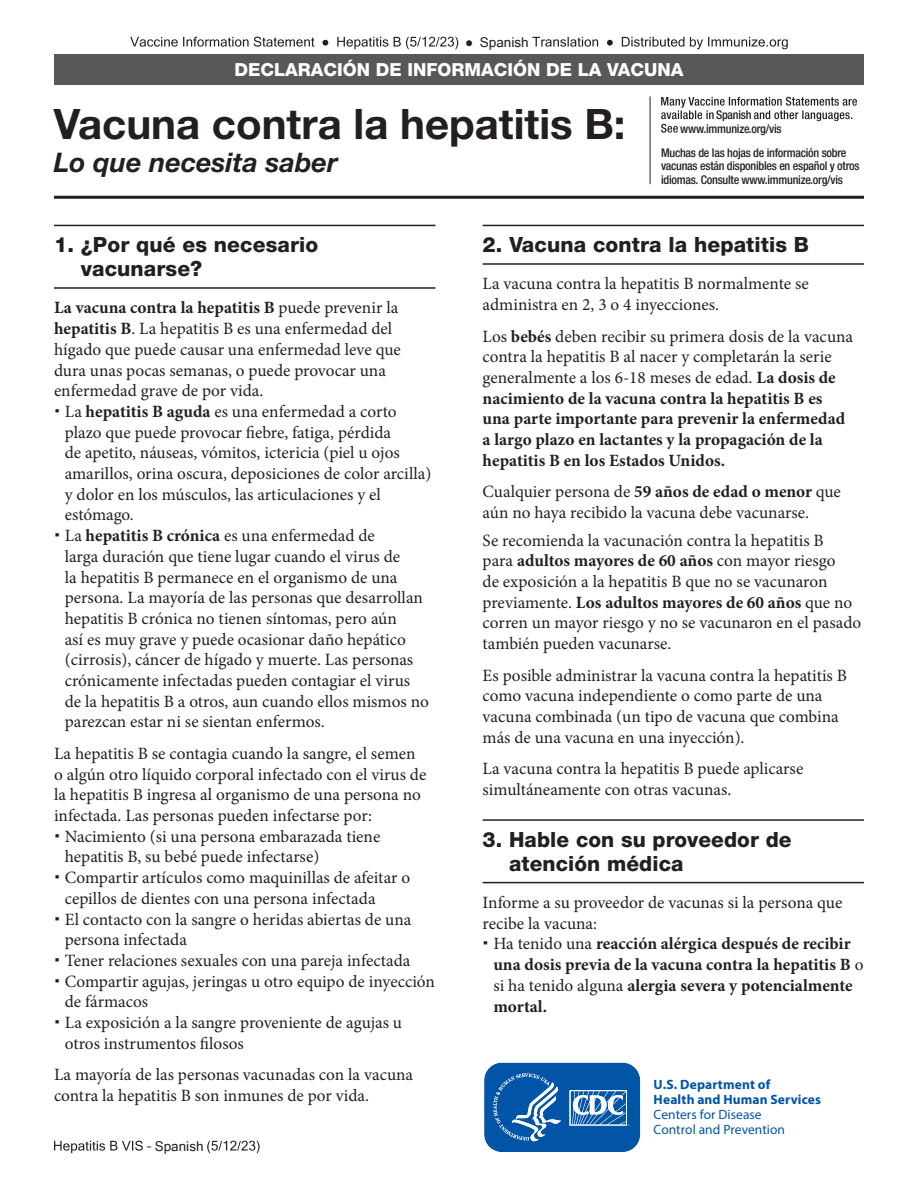
<style>
.page{position:relative;width:918px;height:1188px;background:#fff}
.page>*{position:absolute;margin:0;border:0;box-sizing:border-box;transform-origin:0 0}
.t1{font:700 42px "Helvetica Neue LT Std";color:#231f20}
.t2{font:italic 700 27px "Helvetica Neue LT Std";color:#231f20}
.t3{font:800 21px/24px "Helvetica Neue LT Std";letter-spacing:.005em;color:#231f20}
.t4{font:800 18px "Helvetica Neue LT Std";color:#fff}
.t5{font:17.25px/20.7px "Minion Pro";color:#231f20}
.t6{font:700 17.25px/20.7px "Minion Pro";color:#231f20}
.t7{font:700 13.5px/15px "Myriad Pro";letter-spacing:.01em;color:#0154a6}
.t8{font:13.5px/15px "Myriad Pro";color:#0154a6}
.t9{font:13.5px "Microsoft Sans Serif";color:#231f20}
.t10{font:500 condensed 12px/13.5px "Helvetica Neue LT Std";letter-spacing:-.02em;color:#231f20;text-align:center}
.s1{font-weight:700}
.s2{font-weight:400}
</style>
<div class="page">
<hr style="left:650px;top:96px;width:1px;height:88px;background:#231f20">
<hr style="left:54px;top:196px;width:810px;height:3px;background:#231f20">
<svg style="left:484px;top:1062px;width:157px;height:90px;background:#296fb4"></svg>
<div style="left:54px;top:54px;width:810px;height:31px;background:#57585a"></div>
<svg style="left:661px;top:97px;width:196px;height:36px"></svg>
<hr style="left:54px;top:287px;width:381px;height:2px;background:#231f20">
<hr style="left:54px;top:225px;width:381px;height:1px;background:#231f20">
<hr style="left:483px;top:263px;width:381px;height:2px;background:#231f20">
<hr style="left:483px;top:225px;width:381px;height:1px;background:#231f20">
<hr style="left:483px;top:882px;width:381px;height:1px;background:#231f20">
<hr style="left:483px;top:819px;width:381px;height:2px;background:#231f20">
<svg style="left:54px;top:1141px;width:97px;height:12px"></svg>
<svg style="left:207px;top:1141px;width:53px;height:12px"></svg>
<svg style="left:130px;top:37px;width:328px;height:12px"></svg>
<svg style="left:532px;top:37px;width:256px;height:12px"></svg>
<p class="t9" style="left:465px;top:33px;width:65px">● Spanish</p>
<p class="t4" style="left:234px;top:59px;width:451px">DECLARACIÓN DE INFORMACIÓN DE LA VACUNA</p>
<h1 class="t1" style="left:54px;top:98px;width:573px">Vacuna contra la hepatitis B:</h1>
<h2 class="t2" style="left:54px;top:145px;width:285px">Lo que necesita saber</h2>
<p class="t10" style="left:680px;top:108px;width:103px">Spanish www.immunize.org/vis</p>
<p class="t10" style="left:661px;top:146px;width:200px;text-align:left">Muchas de las hojas de información sobre vacunas están disponibles en español y otros idiomas. Consulte www.immunize.org/vis</p>
<p class="t3" style="left:81px;top:232px;width:239px;text-indent:-27px">1. ¿Por qué es necesario vacunarse?</p>
<p class="t5" style="left:54px;top:298px;width:348px"><span class="s1">La vacuna contra la hepatitis B</span> puede prevenir la <span class="s1">hepatitis B</span>. La hepatitis B es una enfermedad del hígado que puede causar una enfermedad leve que dura unas pocas semanas, o puede provocar una enfermedad grave de por vida.</p>
<p class="t5" style="left:65px;top:401px;width:368px">La <span class="s1">hepatitis B aguda</span> es una enfermedad a corto plazo que puede provocar fiebre, fatiga, pérdida<br>de apetito, náuseas, vómitos, ictericia (piel u ojos amarillos, orina oscura, deposiciones de color arcilla) y dolor en los músculos, las articulaciones y el estómago.<br>La <span class="s1">hepatitis B crónica</span> es una enfermedad de<br>larga duración que tiene lugar cuando el virus de<br>la hepatitis B permanece en el organismo de una persona. La mayoría de las personas que desarrollan hepatitis B crónica no tienen síntomas, pero aún<br>así es muy grave y puede ocasionar daño hepático (cirrosis), cáncer de hígado y muerte. Las personas crónicamente infectadas pueden contagiar el virus<br>de la hepatitis B a otros, aun cuando ellos mismos no parezcan estar ni se sientan enfermos.</p>
<p class="t5" style="left:54px;top:743px;width:363px">La hepatitis B se contagia cuando la sangre, el semen</p>
<p class="t5" style="left:54px;top:764px;width:374px">o algún otro líquido corporal infectado con el virus de</p>
<p class="t5" style="left:54px;top:785px;width:368px">la hepatitis B ingresa al organismo de una persona no</p>
<p class="t5" style="left:54px;top:805px;width:320px">infectada. Las personas pueden infectarse por:</p>
<p class="t5" style="left:65px;top:826px;width:317px">Nacimiento (si una persona embarazada tiene</p>
<p class="t5" style="left:65px;top:847px;width:256px">hepatitis B, su bebé puede infectarse)</p>
<p class="t5" style="left:65px;top:867px;width:347px">Compartir artículos como maquinillas de afeitar o</p>
<p class="t5" style="left:65px;top:888px;width:312px">cepillos de dientes con una persona infectada</p>
<p class="t5" style="left:65px;top:909px;width:348px">El contacto con la sangre o heridas abiertas de una</p>
<p class="t5" style="left:65px;top:930px;width:124px">persona infectada</p>
<p class="t5" style="left:65px;top:950px;width:347px">Tener relaciones sexuales con una pareja infectada</p>
<p class="t5" style="left:65px;top:971px;width:372px">Compartir agujas, jeringas u otro equipo de inyección</p>
<p class="t5" style="left:65px;top:992px;width:85px">de fármacos</p>
<p class="t5" style="left:65px;top:1012px;width:339px">La exposición a la sangre proveniente de agujas u</p>
<p class="t5" style="left:65px;top:1033px;width:181px">otros instrumentos filosos</p>
<p class="t5" style="left:54px;top:1065px;width:361px">La mayoría de las personas vacunadas con la vacuna contra la hepatitis B son inmunes de por vida.</p>
<p class="t9" style="left:155px;top:1137px;width:50px">Spanish</p>
<p class="t3" style="left:483px;top:232px;width:328px">2. Vacuna contra la hepatitis B</p>
<p class="t5" style="left:483px;top:274px;width:328px">La vacuna contra la hepatitis B normalmente se administra en 2, 3 o 4 inyecciones.</p>
<p class="t6" style="left:483px;top:326px;width:372px"><span class="s2">Los</span> bebés <span class="s2">deben recibir su primera dosis de la vacuna contra la hepatitis B al nacer y completarán la serie generalmente a los 6-18 meses de edad.</span> La dosis de nacimiento de la vacuna contra la hepatitis B es una parte importante para prevenir la enfermedad a largo plazo en lactantes y la propagación de la hepatitis B en los Estados Unidos.</p>
<p class="t5" style="left:483px;top:482px;width:360px">Cualquier persona de <span class="s1">59 años de edad o menor</span> que aún no haya recibido la vacuna debe vacunarse.</p>
<p class="t5" style="left:483px;top:530px;width:380px">Se recomienda la vacunación contra la hepatitis B<br>para <span class="s1">adultos mayores de 60 años</span> con mayor riesgo<br>de exposición a la hepatitis B que no se vacunaron previamente. <span class="s1">Los adultos mayores de 60 años</span> que no corren un mayor riesgo y no se vacunaron en el pasado también pueden vacunarse.</p>
<p class="t5" style="left:483px;top:665px;width:366px">Es posible administrar la vacuna contra la hepatitis B como vacuna independiente o como parte de una vacuna combinada (un tipo de vacuna que combina más de una vacuna en una inyección).</p>
<p class="t5" style="left:483px;top:758px;width:322px">La vacuna contra la hepatitis B puede aplicarse simultáneamente con otras vacunas.</p>
<p class="t3" style="left:509px;top:827px;width:284px;text-indent:-27px">3. Hable con su proveedor de atención médica</p>
<p class="t5" style="left:483px;top:892px;width:361px">Informe a su proveedor de vacunas si la persona que recibe la vacuna:</p>
<p class="t6" style="left:493px;top:933px;width:372px"><span class="s2">Ha tenido una</span> reacción alérgica después de recibir una dosis previa de la vacuna contra la hepatitis B <span class="s2">o si ha tenido alguna</span> alergia severa y potencialmente mortal.</p>
<p class="t7" style="left:654px;top:1077px;width:169px">U.S. Department of<br>Health and Human Services</p>
<p class="t8" style="left:654px;top:1107px;width:133px">Centers for Disease<br>Control and Prevention</p>
</div>
